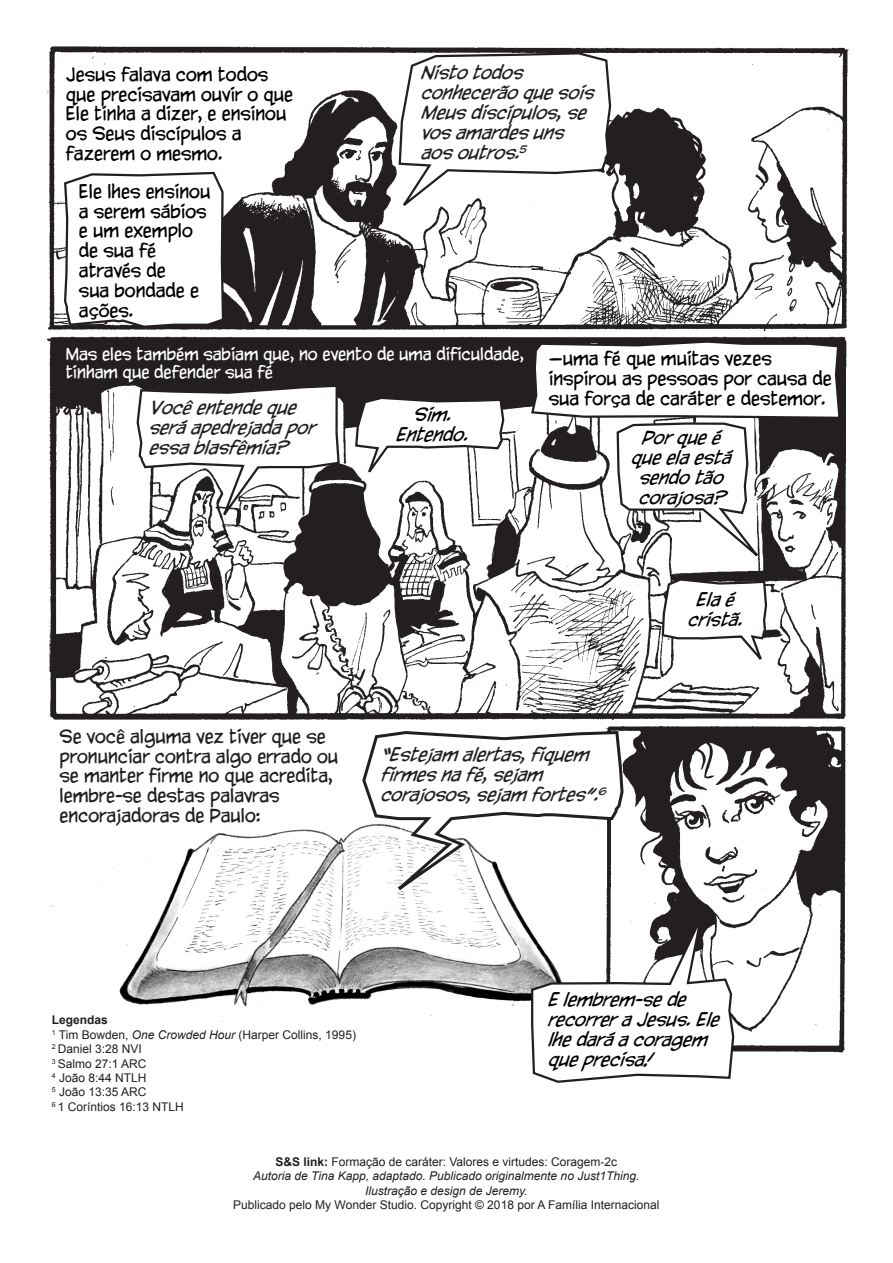
<style>
.page{position:relative;width:893px;height:1263px;background:#fff}
.page>*{position:absolute;margin:0;border:0;box-sizing:border-box;transform-origin:0 0}
.t1{font:16.5px/19.8px "CC Yada Yada Yada Int";color:#000}
.t2{font:italic 16.5px/19.8px "CC Yada Yada Yada Int";color:#231f20}
.t3{font:16.5px/19.8px "CC Yada Yada Yada Int";color:#231f20}
.t4{font:italic 16.5px/19.8px "CC Yada Yada Yada Int";color:#000;text-align:center}
.t5{font:15px/18px "CC Yada Yada Yada Int";color:#fff}
.t6{font:12px "Arial";color:#231f20}
.t7{font:italic 12px "Arial";color:#231f20}
.t8{font:700 12px "Arial";color:#231f20}
.s1{font-style:italic}
.s2{font-weight:700}
</style>
<div class="page">
<img style="left:47px;top:46px;width:802px;height:1007px">
<img style="left:100px;top:815px;width:430px;height:198px">
<svg style="left:530px;top:900px;width:205px;height:183px"></svg>
<svg style="left:62px;top:171px;width:163px;height:158px"></svg>
<svg style="left:530px;top:339px;width:312px;height:232px"></svg>
<svg style="left:354px;top:396px;width:151px;height:90px"></svg>
<svg style="left:135px;top:383px;width:206px;height:147px"></svg>
<svg style="left:395px;top:51px;width:217px;height:164px"></svg>
<svg style="left:660px;top:577px;width:108px;height:93px"></svg>
<svg style="left:357px;top:729px;width:268px;height:193px"></svg>
<p class="t1" style="left:66px;top:66px;width:229px">Jesus falava com todos que precisavam ouvir o que<br>Ele tinha a dizer, e ensinou os Seus discípulos a fazerem o mesmo.</p>
<p class="t1" style="left:79px;top:183px;width:133px">Ele lhes ensinou a serem sábios e um exemplo de sua fé através de<br>sua bondade e ações.</p>
<p class="t2" style="left:420px;top:64px;width:182px">Nistotodos conhecerãoquesois<br>Meusdiscípulos,se vosamardesuns aosoutros.<sup>5</sup></p>
<p class="t5" style="left:66px;top:346px;width:460px">Mas eles também sabiam que, no evento de uma dificuldade, tinham que defender sua fé</p>
<p class="t2" style="left:148px;top:399px;width:175px">Vocêentendeque seráapedrejadapor essablasfêmia?</p>
<p class="t4" style="left:395px;top:406px;width:81px">Sim.<br>Entendo.</p>
<p class="t1" style="left:549px;top:351px;width:284px">—uma fé que muitas vezes inspirou as pessoas por causa de sua força de caráter e destemor.</p>
<p class="t4" style="left:630px;top:429px;width:109px">Porqueé queelaestá sendotão corajosa?</p>
<p class="t4" style="left:687px;top:591px;width:64px">Elaé cristã.</p>
<p class="t3" style="left:59px;top:728px;width:280px">Se você alguma vez tiver que se pronunciar contra algo errado ou se manter firme no que acredita, lembre-se destas palavras encorajadoras de Paulo:</p>
<p class="t2" style="left:380px;top:746px;width:232px">“Estejam alertas,fiquem firmesnafé,sejam corajosos,sejam fortes”.<sup>6</sup></p>
<p class="t8" style="left:52px;top:1012px;width:58px">Legendas</p>
<p class="t6" style="left:52px;top:1026px;width:305px"><sup>1</sup> Tim Bowden, <span class="s1">One Crowded Hour</span> (Harper Collins, 1995)</p>
<p class="t6" style="left:52px;top:1040px;width:91px"><sup>2</sup> Daniel 3:28 NVI</p>
<p class="t6" style="left:52px;top:1055px;width:96px"><sup>3</sup> Salmo 27:1 ARC</p>
<p class="t6" style="left:52px;top:1069px;width:96px"><sup>4</sup> João 8:44 NTLH</p>
<p class="t6" style="left:52px;top:1084px;width:96px"><sup>5</sup> João 13:35 ARC</p>
<p class="t6" style="left:52px;top:1098px;width:133px"><sup>6</sup> 1 Coríntios 16:13 NTLH</p>
<p class="t4" style="left:547px;top:991px;width:180px;text-align:left">Elembrem-sede recorreraJesus.Ele lhedaráacoragem queprecisa!</p>
<p class="t6" style="left:275px;top:1153px;width:343px"><span class="s2">S&amp;S link:</span> Formação de caráter: Valores e virtudes: Coragem-2c</p>
<p class="t7" style="left:253px;top:1168px;width:388px">Autoria de Tina Kapp, adaptado. Publicado originalmente no Just1Thing.</p>
<p class="t7" style="left:365px;top:1182px;width:164px">Ilustração e design de Jeremy.</p>
<p class="t6" style="left:233px;top:1196px;width:428px">Publicado pelo My Wonder Studio. Copyright © 2018 por A Família Internacional</p>
</div>
